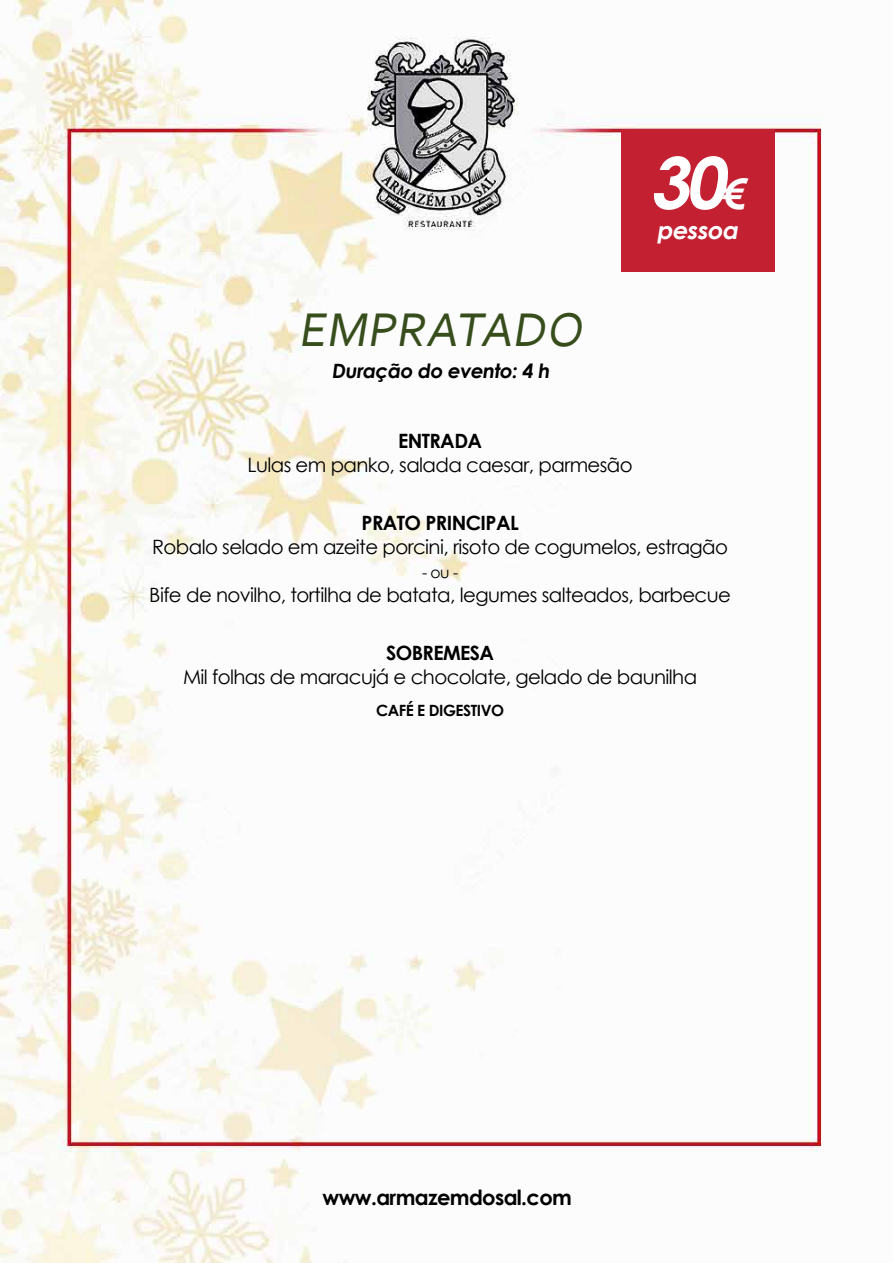
<style>
.page{position:relative;width:893px;height:1263px;background:#fff}
.page>*{position:absolute;margin:0;border:0;box-sizing:border-box;transform-origin:0 0}
.t1{font:italic 700 71.25px "Century Gothic";color:#fff}
.t2{font:italic 49.5px "Corbel";color:#374d1c}
.t3{font:italic 700 24px "Century Gothic";color:#fff}
.t4{font:700 21px "Century Gothic";letter-spacing:-.03em;color:#000}
.t5{font:19.8px "Century Gothic";letter-spacing:-.03em;color:#000}
.t6{font:700 19.8px "Century Gothic";letter-spacing:-.03em;color:#000}
.t7{font:700 15.45px "Century Gothic";letter-spacing:-.03em;color:#000}
.t8{font:15.45px "Century Gothic";color:#000}
.s1{font-size:42.15px}
</style>
<div class="page">
<img style="left:0;top:0;width:822px;height:1263px">
<div style="left:621px;top:130px;width:153px;height:142px;background:#c32031"></div>
<h2 class="t2" style="left:298px;top:299px;width:294px">EMPRATADO</h2>
<p class="t6" style="left:331px;top:356px;width:223px">Duração do evento: 4 h</p>
<h1 class="t1" style="left:649px;top:129px;width:106px">30<span class="s1">€</span></h1>
<p class="t3" style="left:656px;top:212px;width:88px">pessoa</p>
<p class="t6" style="left:398px;top:426px;width:86px">ENTRADA</p>
<p class="t5" style="left:247px;top:451px;width:387px">Lulas em panko, salada caesar, parmesão</p>
<p class="t6" style="left:362px;top:508px;width:159px">PRATO PRINCIPAL</p>
<p class="t5" style="left:152px;top:533px;width:577px">Robalo selado em azeite porcini, risoto de cogumelos, estragão</p>
<p class="t8" style="left:422px;top:561px;width:38px">- ou -</p>
<p class="t5" style="left:149px;top:581px;width:583px">Bife de novilho, tortilha de batata, legumes salteados, barbecue</p>
<p class="t6" style="left:386px;top:637px;width:110px">SOBREMESA</p>
<p class="t5" style="left:183px;top:663px;width:516px">Mil folhas de maracujá e chocolate, gelado de baunilha</p>
<p class="t7" style="left:376px;top:699px;width:129px">CAFÉ E DIGESTIVO</p>
<p class="t4" style="left:323px;top:1182px;width:251px">www.armazemdosal.com</p>
</div>
